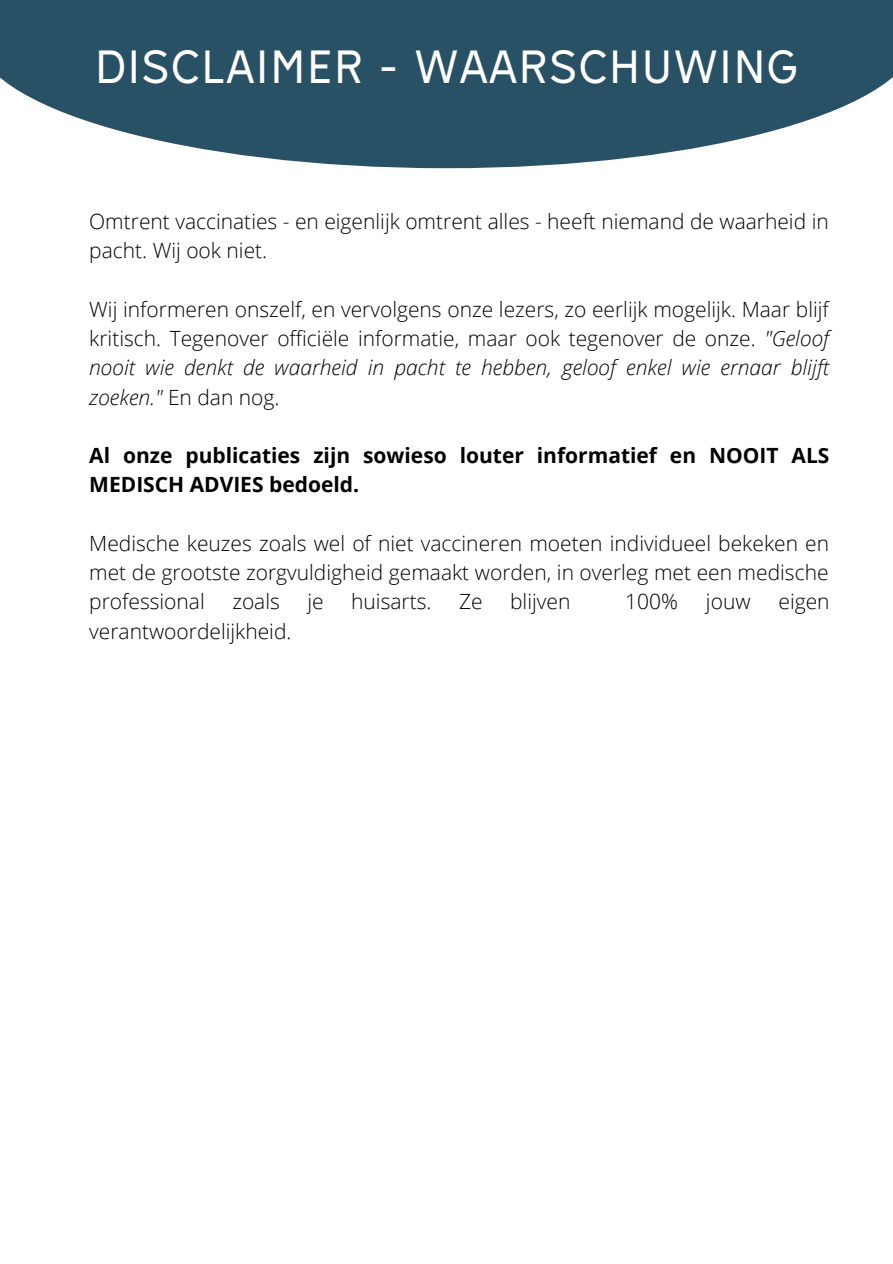
<style>
.page{position:relative;width:893px;height:1264px;background:#fff}
.page>*{position:absolute;margin:0;border:0;box-sizing:border-box;transform-origin:0 0}
.t1{font:46.5px "Munken Sans";color:#fff}
.t2{font:300 21px/29.2px "Open Sans";color:#000;text-align:justify}
.t3{font:700 21px/29.2px "Open Sans";color:#000}
.s1{font-style:italic}
</style>
<div class="page">
<svg style="left:0;top:0;width:892px;height:168px;background:#476a7b"></svg>
<h1 class="t1" style="left:94px;top:39px;width:705px">DISCLAIMER - WAARSCHUWING</h1>
<p class="t2" style="left:89px;top:206px;width:741px">Omtrent vaccinaties - en eigenlijk omtrent alles - heeft niemand de waarheid in pacht. Wij ook niet.</p>
<p class="t2" style="left:89px;top:294px;width:741px">Wij informeren onszelf, en vervolgens onze lezers, zo eerlijk mogelijk. Maar blijf kritisch. Tegenover officiële informatie, maar ook tegenover de onze. <span class="s1">"Geloof nooit wie denkt de waarheid in pacht te hebben, geloof enkel wie ernaar blijft zoeken."</span> En dan nog.</p>
<p class="t3" style="left:89px;top:440px;width:741px">Al onze publicaties zijn sowieso louter informatief en NOOIT ALS<br>MEDISCH ADVIES bedoeld.</p>
<p class="t2" style="left:89px;top:528px;width:741px">Medische keuzes zoals wel of niet vaccineren moeten individueel bekeken en met de grootste zorgvuldigheid gemaakt worden, in overleg met een medische professional</p>
<p class="t2" style="left:232px;top:586px;width:49px">zoals</p>
<p class="t2" style="left:307px;top:586px;width:18px">je</p>
<p class="t2" style="left:351px;top:586px;width:82px">huisarts.</p>
<p class="t2" style="left:459px;top:586px;width:25px">Ze</p>
<p class="t2" style="left:510px;top:586px;width:62px">blijven</p>
<p class="t2" style="left:625px;top:586px;width:54px">100%</p>
<p class="t2" style="left:706px;top:586px;width:46px">jouw</p>
<p class="t2" style="left:778px;top:586px;width:53px">eigen</p>
<p class="t2" style="left:89px;top:615px;width:204px">verantwoordelijkheid.</p>
</div>
